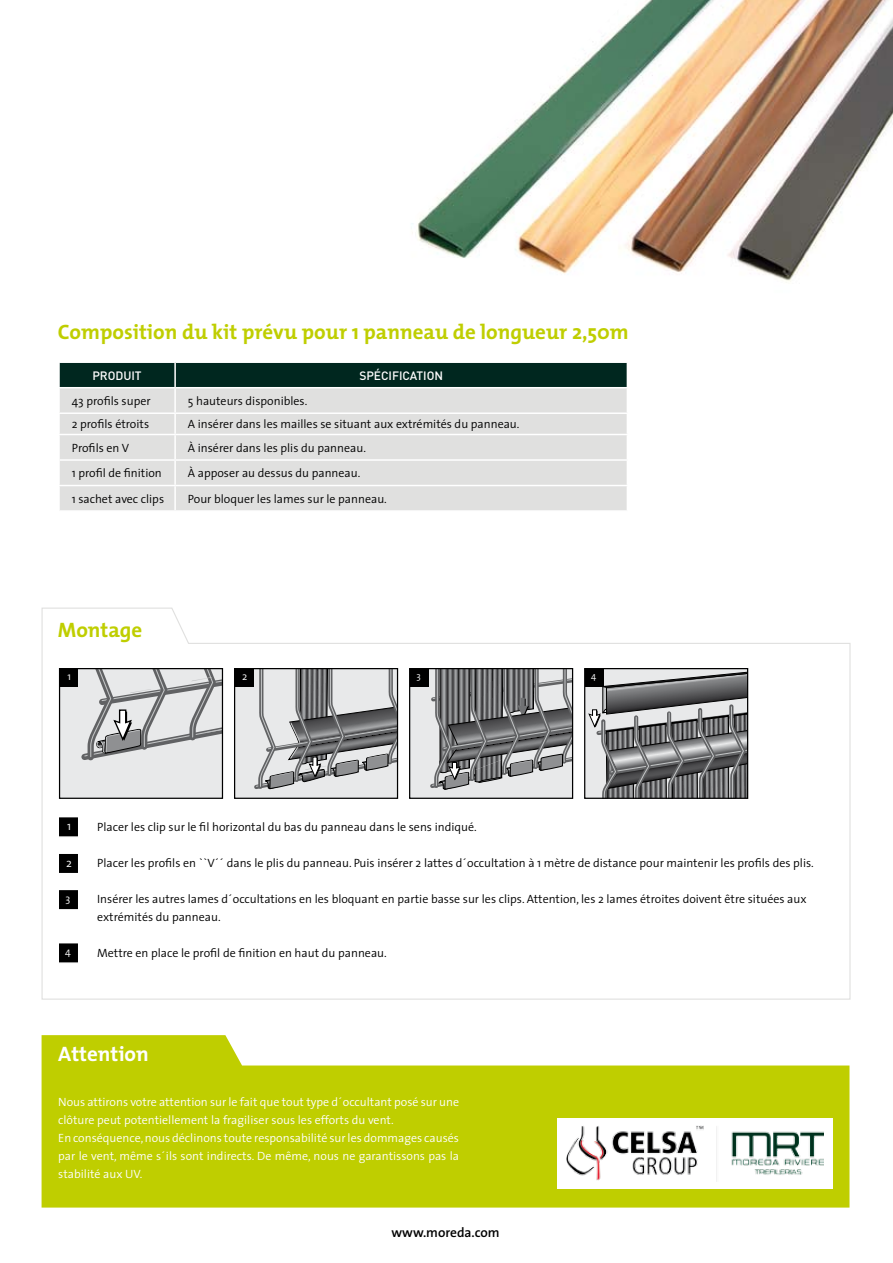
<style>
.page{position:relative;width:893px;height:1263px;background:#fff}
.page>*{position:absolute;margin:0;border:0;box-sizing:border-box;transform-origin:0 0}
.t1{font:700 21px "The Mix";color:#bfce00}
.t2{font:700 21px "The Mix";color:#fff}
.t3{font:600 13.5px "The Sans";color:#000}
.t4{font:300 12px/18px "The Sans";color:#000}
.t5{font:300 12px/18px "The Sans";color:#fff}
.t6{font:500 12px "DIN";letter-spacing:-.005em;color:#fff}
.t7{font:300 10.8px "The Sans";color:#fff}
.t8{font:300 10.5px "The Sans";color:#fff}
.t9{font:300 9.45px "The Sans";color:#fff}
</style>
<div class="page">
<svg style="left:41px;top:607px;width:810px;height:393px"></svg>
<svg style="left:42px;top:1035px;width:807px;height:172px;fill:#bfce00"></svg>
<div style="left:557px;top:1118px;width:276px;height:71px;background:#fff"></div>
<img style="left:567px;top:1125px;width:256px;height:57px">
<img style="left:411px;top:0;width:482px;height:283px">
<div style="left:60px;top:669px;width:162px;height:129px;background:#e8e9ea"></div>
<div style="left:59px;top:668px;width:164px;height:131px;border:1px solid #000"></div>
<svg style="left:80px;top:669px;width:142px;height:95px"></svg>
<div style="left:235px;top:669px;width:163px;height:129px;background:#e8e9ea"></div>
<svg style="left:251px;top:670px;width:145px;height:120px"></svg>
<div style="left:234px;top:668px;width:164px;height:131px;border:1px solid #000"></div>
<svg style="left:587px;top:671px;width:159px;height:126px;background:#878789"></svg>
<div style="left:584px;top:668px;width:164px;height:131px;border:1px solid #000"></div>
<div style="left:410px;top:669px;width:163px;height:129px;background:#e8e9ea"></div>
<svg style="left:427px;top:670px;width:144px;height:120px"></svg>
<div style="left:409px;top:668px;width:164px;height:131px;border:1px solid #000"></div>
<svg style="left:59px;top:362px;width:568px;height:148px;background:#bcc2c0"></svg>
<hr style="left:175px;top:412px;width:453px;height:2px;background:#fff">
<hr style="left:175px;top:434px;width:453px;height:1px;background:#fff">
<hr style="left:175px;top:459px;width:453px;height:2px;background:#fff">
<hr style="left:175px;top:485px;width:453px;height:1px;background:#fff">
<div style="left:58px;top:816px;width:21px;height:22px;background:#000;border:2px solid #fff"></div>
<div style="left:59px;top:668px;width:19px;height:18px;background:#000"></div>
<div style="left:58px;top:852px;width:21px;height:22px;background:#000;border:2px solid #fff"></div>
<div style="left:235px;top:668px;width:18px;height:18px;background:#000"></div>
<div style="left:58px;top:889px;width:21px;height:22px;background:#000;border:2px solid #fff"></div>
<div style="left:410px;top:668px;width:18px;height:18px;background:#000"></div>
<div style="left:58px;top:942px;width:21px;height:22px;background:#000;border:2px solid #fff"></div>
<div style="left:585px;top:668px;width:18px;height:18px;background:#000"></div>
<h1 class="t1" style="left:58px;top:315px;width:572px">Composition du kit prévu pour 1 panneau de longueur 2,50m</h1>
<p class="t6" style="left:92px;top:368px;width:51px">PRODUIT</p>
<p class="t6" style="left:359px;top:368px;width:85px">SPÉCIFICATION</p>
<p class="t4" style="left:72px;top:391px;width:80px">43 profils super</p>
<p class="t4" style="left:188px;top:391px;width:121px">5 hauteurs disponibles.</p>
<p class="t4" style="left:72px;top:415px;width:79px">2 profils étroits</p>
<p class="t4" style="left:188px;top:415px;width:333px">A insérer dans les mailles se situant aux extrémités du panneau.</p>
<p class="t4" style="left:72px;top:438px;width:59px">Profils en V</p>
<p class="t4" style="left:188px;top:438px;width:180px">À insérer dans les plis du panneau.</p>
<p class="t4" style="left:72px;top:464px;width:92px">1 profil de finition</p>
<p class="t4" style="left:188px;top:464px;width:174px">À apposer au dessus du panneau.</p>
<p class="t4" style="left:72px;top:489px;width:94px">1 sachet avec clips</p>
<p class="t4" style="left:188px;top:489px;width:201px">Pour bloquer les lames sur le panneau.</p>
<h1 class="t1" style="left:58px;top:612px;width:86px">Montage</h1>
<p class="t7" style="left:67px;top:667px;width:5px">1</p>
<p class="t7" style="left:242px;top:667px;width:7px">2</p>
<p class="t9" style="left:417px;top:668px;width:6px">3</p>
<p class="t9" style="left:591px;top:668px;width:7px">4</p>
<p class="t5" style="left:67px;top:816px;width:6px">1</p>
<p class="t5" style="left:66px;top:853px;width:7px">2</p>
<p class="t8" style="left:66px;top:889px;width:6px">3</p>
<p class="t8" style="left:65px;top:943px;width:7px">4</p>
<p class="t4" style="left:97px;top:817px;width:381px">Placer les clip sur le fil horizontal du bas du panneau dans le sens indiqué.</p>
<p class="t4" style="left:97px;top:853px;width:718px">Placer les profils en ``V´´ dans le plis du panneau. Puis insérer 2 lattes d´occultation à 1 mètre de distance pour maintenir les profils des plis.</p>
<p class="t4" style="left:97px;top:889px;width:711px">Insérer les autres lames d´occultations en les bloquant en partie basse sur les clips. Attention, les 2 lames étroites doivent être situées aux extrémités du panneau.</p>
<p class="t4" style="left:97px;top:943px;width:291px">Mettre en place le profil de finition en haut du panneau.</p>
<h1 class="t2" style="left:58px;top:1036px;width:92px">Attention</h1>
<p class="t5" style="left:58px;top:1093px;width:402px">Nous attirons votre attention sur le fait que tout type d´occultant posé sur une clôture peut potentiellement la fragiliser sous les efforts du vent.<br>En conséquence,nous déclinons toute responsabilité sur les dommages causés par le vent, même s´ils sont indirects. De même, nous ne garantissons pas la stabilité aux UV.</p>
<p class="t3" style="left:391px;top:1221px;width:110px">www.moreda.com</p>
</div>
